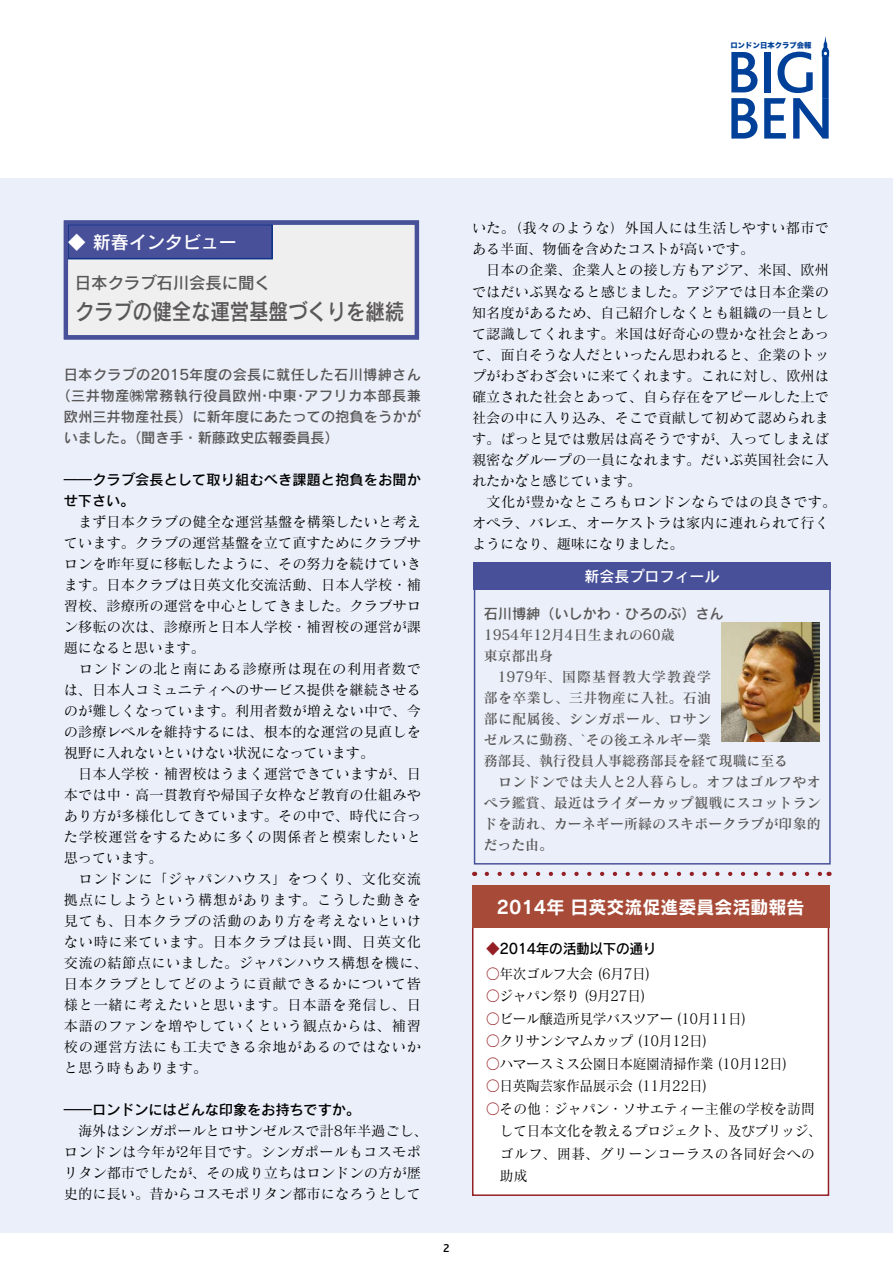
<style>
.page{position:relative;width:893px;height:1263px;background:#fff}
.page>*{position:absolute;margin:0;border:0;box-sizing:border-box;transform-origin:0 0}
.t1{font:22.5px "Rodin CID DB 83 pv RKSJ H";letter-spacing:-.01em;color:#595757;scale:.87 1}
.t2{font:18px "Rodin CID B 83 pv RKSJ H";color:#fff}
.t3{font:18px "Rodin CID DB 83 pv RKSJ H";color:#fff}
.t4{font:16.5px "Rodin CID DB 83 pv RKSJ H";letter-spacing:-.01em;color:#595757}
.t5{font:15px "Rodin CID DB 83 pv RKSJ H";color:#fff}
.t6{font:14.25px/21px "Matisse CID M 83 pv RKSJ H";letter-spacing:.005em;color:#000}
.t7{font:14.25px/21px "Matisse CID DB 83 pv RKSJ H";letter-spacing:.005em;color:#595757}
.t8{font:14.25px "Matisse CID M 83 pv RKSJ H";letter-spacing:-.025em;color:#000;scale:.96 1}
.t9{font:14.25px "Rodin CID DB 83 pv RKSJ H";letter-spacing:.005em;color:#595757}
.t10{font:14.25px/22.5px "Matisse CID M 83 pv RKSJ H";letter-spacing:.005em;color:#000;scale:.96 1}
.t11{font:14.25px/21px "Rodin CID DB 83 pv RKSJ H";letter-spacing:-.01em;color:#000}
.t12{font:14.25px "Rodin CID DB 83 pv RKSJ H";letter-spacing:.03em;color:#595757}
.t13{font:14.25px "Rodin CID DB 83 pv RKSJ H";letter-spacing:-.01em;color:#000;scale:.96 1}
.t14{font:500 12px "Bliss";color:#000}
.t15{font:7.35px "Hira Kaku Std W8 90 pv RKSJ H";color:#004098}
.s1{color:#941f24}
</style>
<div class="page">
<div style="left:0;top:179px;width:893px;height:1054px;background:#eaeff9"></div>
<svg style="left:731px;top:52px;width:26px;height:40px"></svg>
<svg style="left:731px;top:98px;width:26px;height:41px"></svg>
<svg style="left:764px;top:36px;width:65px;height:103px"></svg>
<div style="left:66px;top:223px;width:351px;height:114px;background:#efefef"></div>
<div style="left:68px;top:225px;width:204px;height:34px;background:#485099"></div>
<div style="left:67px;top:224px;width:206px;height:35px;border:2px solid #0c3388"></div>
<div style="left:473px;top:562px;width:358px;height:28px;background:#485099"></div>
<div style="left:64px;top:220px;width:355px;height:119px;border:4px solid #485099"></div>
<div style="left:473px;top:895px;width:355px;height:300px;background:#fff"></div>
<div style="left:472px;top:885px;width:357px;height:43px;background:#a74b38"></div>
<img style="left:722px;top:623px;width:97px;height:119px">
<svg style="left:487px;top:872px;width:335px;height:4px"></svg>
<p class="t15" style="left:731px;top:43px;width:82px">ロンドン日本クラブ会報</p>
<p class="t3" style="left:68px;top:235px;width:171px">◆ 新春インタビュー</p>
<p class="t4" style="left:75px;top:277px;width:198px">日本クラブ石川会長に聞く</p>
<h1 class="t1" style="left:75px;top:303px;width:380px">クラブの健全な運営基盤づくりを継続</h1>
<p class="t9" style="left:64px;top:370px;width:359px">日本クラブの2015年度の会長に就任した石川博紳さん</p>
<p class="t12" style="left:57px;top:391px;width:366px">（三井物産㈱常務執行役員欧州･中東･アフリカ本部長兼</p>
<p class="t9" style="left:64px;top:412px;width:359px">欧州三井物産社長）に新年度にあたっての抱負をうかが</p>
<p class="t9" style="left:64px;top:433px;width:277px">いました。（聞き手・新藤政史広報委員長）</p>
<p class="t11" style="left:64px;top:471px;width:359px">――クラブ会長として取り組むべき課題と抱負をお聞かせ下さい。</p>
<p class="t6" style="left:64px;top:513px;width:366px">　まず日本クラブの健全な運営基盤を構築したいと考えています。クラブの運営基盤を立て直すためにクラブサロンを昨年夏に移転したように、その努力を続けていきます。日本クラブは日英文化交流活動、日本人学校・補習校、診療所の運営を中心としてきました。クラブサロン移転の次は、診療所と日本人学校・補習校の運営が課題になると思います。<br>　ロンドンの北と南にある診療所は現在の利用者数では、日本人コミュニティへのサービス提供を継続させるのが難しくなっています。利用者数が増えない中で、今の診療レベルを維持するには、根本的な運営の見直しを視野に入れないといけない状況になっています。<br>　日本人学校・補習校はうまく運営できていますが、日本では中・高一貫教育や帰国子女枠など教育の仕組みやあり方が多様化してきています。その中で、時代に合った学校運営をするために多くの関係者と模索したいと思っています。<br>　ロンドンに「ジャパンハウス」をつくり、文化交流拠点にしようという構想があります。こうした動きを見ても、日本クラブの活動のあり方を考えないといけない時に来ています。日本クラブは長い間、日英文化交流の結節点にいました。ジャパンハウス構想を機に、日本クラブとしてどのように貢献できるかについて皆様と一緒に考えたいと思います。日本語を発信し、日本語のファンを増やしていくという観点からは、補習校の運営方法にも工夫できる余地があるのではないかと思う時もあります。</p>
<p class="t11" style="left:64px;top:1101px;width:298px">――ロンドンにはどんな印象をお持ちですか。</p>
<p class="t6" style="left:64px;top:1122px;width:366px">　海外はシンガポールとロサンゼルスで計8年半過ごし、ロンドンは今年が2年目です。シンガポールもコスモポリタン都市でしたが、その成り立ちはロンドンの方が歴史的に長い。昔からコスモポリタン都市になろうとして</p>
<p class="t14" style="left:443px;top:1241px;width:8px">2</p>
<p class="t6" style="left:472px;top:220px;width:366px">いた。（我々のような）外国人には生活しやすい都市である半面、物価を含めたコストが高いです。<br>　日本の企業、企業人との接し方もアジア、米国、欧州ではだいぶ異なると感じました。アジアでは日本企業の知名度があるため、自己紹介しなくとも組織の一員として認識してくれます。米国は好奇心の豊かな社会とあって、面白そうな人だといったん思われると、企業のトップがわざわざ会いに来てくれます。これに対し、欧州は確立された社会とあって、自ら存在をアピールした上で社会の中に入り込み、そこで貢献して初めて認められます。ぱっと見では敷居は高そうですが、入ってしまえば親密なグループの一員になれます。だいぶ英国社会に入れたかなと感じています。<br>　文化が豊かなところもロンドンならではの良さです。オペラ、バレエ、オーケストラは家内に連れられて行くようになり、趣味になりました。</p>
<p class="t5" style="left:585px;top:571px;width:136px">新会長プロフィール</p>
<p class="t9" style="left:484px;top:608px;width:241px">石川博紳（いしかわ・ひろのぶ）さん</p>
<p class="t7" style="left:484px;top:626px;width:338px">1954年12月4日生まれの60歳<br>東京都出身<br>　1979年、国際基督教大学教養学<br>部を卒業し、三井物産に入社。石油<br>部に配属後、シンガポール、ロサン<br>ゼルスに勤務、`その後エネルギー業<br>務部長、執行役員人事総務部長を経て現職に至る<br>　ロンドンでは夫人と2人暮らし。オフはゴルフやオペラ鑑賞、最近はライダーカップ観戦にスコットランドを訪れ、カーネギー所縁のスキボークラブが印象的だった由。</p>
<p class="t2" style="left:497px;top:900px;width:309px">2014年 日英交流促進委員会活動報告</p>
<p class="t13" style="left:486px;top:943px;width:179px"><span class="s1">◆</span>2014年の活動以下の通り</p>
<p class="t8" style="left:486px;top:968px;width:173px"><span class="s1">○</span>年次ゴルフ大会 (6月7日)</p>
<p class="t8" style="left:486px;top:990px;width:168px"><span class="s1">○</span>ジャパン祭り (9月27日)</p>
<p class="t8" style="left:486px;top:1013px;width:272px"><span class="s1">○</span>ビール醸造所見学バスツアー (10月11日)</p>
<p class="t8" style="left:486px;top:1035px;width:232px"><span class="s1">○</span>クリサンシマムカップ (10月12日)</p>
<p class="t8" style="left:486px;top:1058px;width:315px"><span class="s1">○</span>ハマースミス公園日本庭園清掃作業 (10月12日)</p>
<p class="t8" style="left:486px;top:1080px;width:232px"><span class="s1">○</span>日英陶芸家作品展示会 (11月22日)</p>
<p class="t10" style="left:500px;top:1099px;width:337px;text-indent:-14px"><span class="s1">○</span> その他：ジャパン・ソサエティー主催の学校を訪問して日本文化を教えるプロジェクト、及びブリッジ、ゴルフ、囲碁、グリーンコーラスの各同好会への助成</p>
</div>
